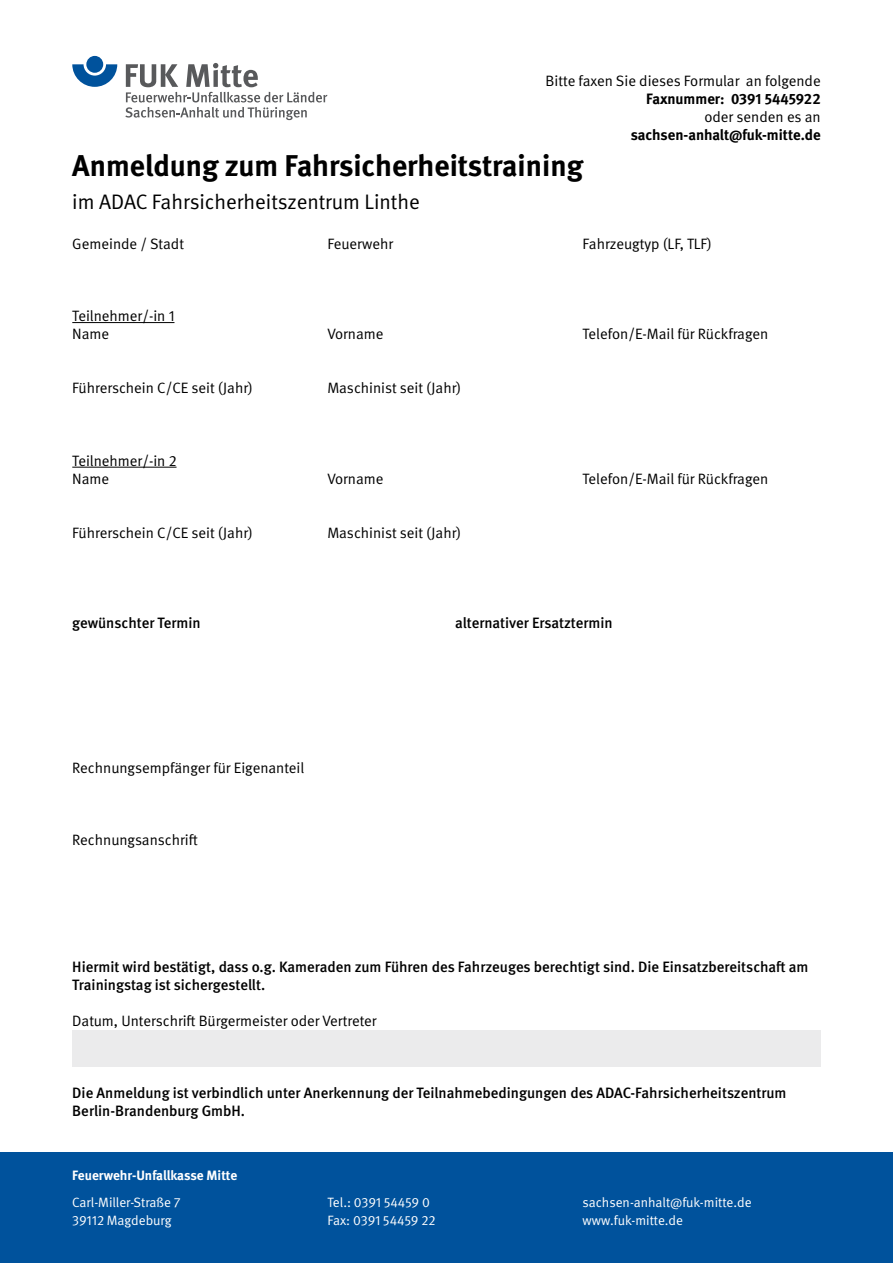
<style>
.page{position:relative;width:893px;height:1263px;background:#fff}
.page>*{position:absolute;margin:0;border:0;box-sizing:border-box;transform-origin:0 0}
._20pt_Überschrift{font:700 30px "DGUV Meta";color:#000}
._14pt_Unter-Übersc{font:21px "DGUV Meta";color:#000}
._10pt_Anleser{font:15px/18px "DGUV Meta";color:#000;text-align:right}
._10pt_Anleser-2{font:500 15px/18px "DGUV Meta";color:#000}
._10pt_Anleser-3{font:700 15px "DGUV Meta";color:#000}
.Zwischenüberschrift{font:13.5px "DGUV Meta";color:#fff}
.Zwischenüberschrift-2{font:700 13.5px "DGUV Meta";color:#fff}
.s1{font-weight:700}
</style>
<div class="page">
<div style="left:0;top:1152px;width:893px;height:111px;background:#00529c"></div>
<hr style="left:72px;top:322px;width:102px;height:1px;background:#000">
<hr style="left:72px;top:467px;width:105px;height:1px;background:#000">
<div style="left:72px;top:1030px;width:749px;height:36px;background:#ebebec"></div>
<svg style="left:72px;top:64px;width:45px;height:23px"></svg>
<div style="left:86px;top:56px;width:17px;height:17px;background:#00529c;border-radius:50%"></div>
<svg style="left:125px;top:63px;width:202px;height:57px"></svg>
<p class="_10pt_Anleser" style="left:546px;top:72px;width:277px">Bitte faxen Sie dieses Formular an folgende<br><span class="s1">Faxnummer: 0391 5445922</span></p>
<p class="_10pt_Anleser" style="left:704px;top:108px;width:118px">oder senden es an</p>
<p class="_10pt_Anleser-3" style="left:631px;top:126px;width:191px">sachsen-anhalt@fuk-mitte.de</p>
<p class="_20pt_Überschrift" style="left:72px;top:148px;width:512px">Anmeldung zum Fahrsicherheitstraining</p>
<p class="_14pt_Unter-Übersc" style="left:72px;top:190px;width:349px">im ADAC Fahrsicherheitszentrum Linthe</p>
<p class="_10pt_Anleser" style="left:72px;top:235px;width:113px">Gemeinde / Stadt</p>
<p class="_10pt_Anleser" style="left:72px;top:307px;width:104px">Teilnehmer/-in 1</p>
<p class="_10pt_Anleser" style="left:72px;top:325px;width:39px">Name</p>
<p class="_10pt_Anleser" style="left:72px;top:379px;width:182px">Führerschein C/CE seit (Jahr)</p>
<p class="_10pt_Anleser" style="left:72px;top:452px;width:106px">Teilnehmer/-in 2</p>
<p class="_10pt_Anleser" style="left:72px;top:470px;width:39px">Name</p>
<p class="_10pt_Anleser" style="left:72px;top:524px;width:182px">Führerschein C/CE seit (Jahr)</p>
<p class="_10pt_Anleser" style="left:327px;top:235px;width:67px">Feuerwehr</p>
<p class="_10pt_Anleser" style="left:327px;top:325px;width:58px">Vorname</p>
<p class="_10pt_Anleser" style="left:327px;top:379px;width:135px">Maschinist seit (Jahr)</p>
<p class="_10pt_Anleser" style="left:327px;top:470px;width:58px">Vorname</p>
<p class="_10pt_Anleser" style="left:327px;top:524px;width:135px">Maschinist seit (Jahr)</p>
<p class="_10pt_Anleser" style="left:583px;top:235px;width:131px">Fahrzeugtyp (LF, TLF)</p>
<p class="_10pt_Anleser" style="left:583px;top:325px;width:187px">Telefon/E-Mail für Rückfragen</p>
<p class="_10pt_Anleser" style="left:583px;top:470px;width:187px">Telefon/E-Mail für Rückfragen</p>
<p class="_10pt_Anleser-2" style="left:72px;top:615px;width:130px">gewünschter Termin</p>
<p class="_10pt_Anleser-2" style="left:455px;top:615px;width:159px">alternativer Ersatztermin</p>
<p class="_10pt_Anleser" style="left:72px;top:759px;width:234px">Rechnungsempfänger für Eigenanteil</p>
<p class="_10pt_Anleser" style="left:72px;top:831px;width:127px">Rechnungsanschrift</p>
<p class="_10pt_Anleser-2" style="left:72px;top:958px;width:738px">Hiermit wird bestätigt, dass o.g. Kameraden zum Führen des Fahrzeuges berechtigt sind. Die Einsatzbereitschaft am<br>Trainingstag ist sichergestellt.</p>
<p class="_10pt_Anleser" style="left:72px;top:1012px;width:306px">Datum, Unterschrift Bürgermeister oder Vertreter</p>
<p class="_10pt_Anleser-2" style="left:72px;top:1084px;width:716px">Die Anmeldung ist verbindlich unter Anerkennung der Teilnahmebedingungen des ADAC-Fahrsicherheitszentrum<br>Berlin-Brandenburg GmbH.</p>
<p class="Zwischenüberschrift-2" style="left:72px;top:1167px;width:167px">Feuerwehr-Unfallkasse Mitte</p>
<p class="Zwischenüberschrift" style="left:72px;top:1194px;width:110px">Carl-Miller-Straße 7</p>
<p class="Zwischenüberschrift" style="left:72px;top:1212px;width:101px">39112 Magdeburg</p>
<p class="Zwischenüberschrift" style="left:327px;top:1194px;width:104px">Tel.: 0391 54459 0</p>
<p class="Zwischenüberschrift" style="left:327px;top:1212px;width:110px">Fax: 0391 54459 22</p>
<p class="Zwischenüberschrift" style="left:583px;top:1194px;width:171px">sachsen-anhalt@fuk-mitte.de</p>
<p class="Zwischenüberschrift" style="left:583px;top:1212px;width:102px">www.fuk-mitte.de</p>
</div>
